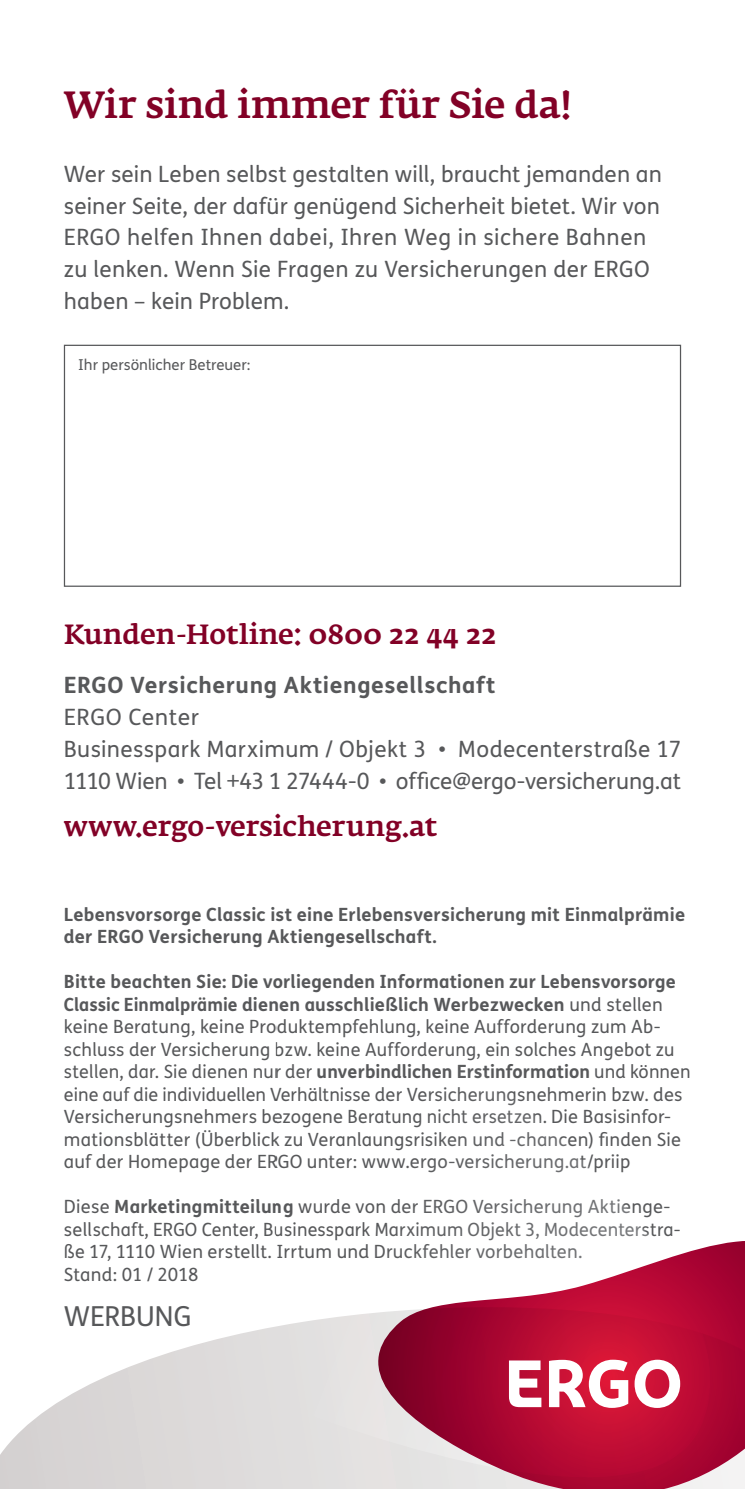
<style>
.page{position:relative;width:745px;height:1489px;background:#fff}
.page>*{position:absolute;margin:0;border:0;box-sizing:border-box;transform-origin:0 0}
.t1{font:500 37.5px "Fedra Serif A Pro";color:#820126}
.t2{font:500 27.5px "Fedra Serif A Pro";color:#820126}
.t3{font:27.5px "FS Me";color:#57585a}
.t4{font:22.5px/32px "FS Me";letter-spacing:.01em;color:#57585a}
.t5{font:700 22.5px "FS Me";letter-spacing:.025em;color:#57585a}
.t6{font:18.25px/22.5px "FS Me";letter-spacing:.015em;color:#57585a}
.t7{font:700 18.25px/22.5px "FS Me";letter-spacing:.015em;color:#57585a}
.t8{font:15px "FS Me";color:#57585a}
.s1{font-weight:700}
</style>
<div class="page">
<div style="left:64px;top:345px;width:616px;height:242px;border:1px solid #57585a"></div>
<svg style="left:0;top:1326px;width:276px;height:162px"></svg>
<div style="left:276px;top:1314px;width:89px;height:174px;background:#e1e0e0"></div>
<svg style="left:365px;top:1241px;width:379px;height:247px"></svg>
<svg style="left:508px;top:1360px;width:33px;height:46px"></svg>
<svg style="left:634px;top:1359px;width:45px;height:48px"></svg>
<svg style="left:548px;top:1359px;width:80px;height:48px"></svg>
<h1 class="t1" style="left:64px;top:83px;width:509px">Wir sind immer für Sie da!</h1>
<p class="t4" style="left:64px;top:157px;width:599px">Wer sein Leben selbst gestalten will, braucht jemanden an seiner Seite, der dafür genügend Sicherheit bietet. Wir von ERGO helfen Ihnen dabei, Ihren Weg in sichere Bahnen zu lenken. Wenn Sie Fragen zu Versicherungen der ERGO haben – kein Problem.</p>
<p class="t8" style="left:78px;top:354px;width:174px">Ihr persönlicher Betreuer:</p>
<h2 class="t2" style="left:64px;top:618px;width:434px">Kunden-Hotline: 0800 22 44 22</h2>
<p class="t5" style="left:64px;top:667px;width:433px">ERGO Versicherung Aktiengesellschaft</p>
<p class="t4" style="left:64px;top:700px;width:618px">ERGO Center<br>Businesspark Marximum / Objekt 3 • Modecenterstraße 17<br>1110 Wien • Tel +43 1 27444-0 • office@ergo-versicherung.at</p>
<h2 class="t2" style="left:64px;top:810px;width:375px">www.ergo-versicherung.at</h2>
<p class="t7" style="left:64px;top:902px;width:622px">Lebensvorsorge Classic ist eine Erlebensversicherung mit Einmalprämie der ERGO Versicherung Aktiengesellschaft.</p>
<p class="t6" style="left:64px;top:970px;width:628px"><span class="s1">Bitte beachten Sie: Die vorliegenden Informationen zur Lebensvorsorge Classic Einmalprämie dienen ausschließlich Werbezwecken</span> und stellen keine Beratung, keine Produktempfehlung, keine Aufforderung zum Ab&shy;schluss der Versicherung bzw. keine Aufforderung, ein solches Angebot zu stellen, dar. Sie dienen nur der <span class="s1">unverbindlichen Erstinformation</span> und können eine auf die individuellen Verhältnisse der Versicherungsnehmerin bzw. des Versicherungsnehmers bezogene Beratung nicht ersetzen. Die Basisinfor&shy;mationsblätter (Überblick zu Veranlaungsrisiken und -chancen) finden Sie auf der Homepage der ERGO unter: www.ergo-versicherung.at/priip</p>
<p class="t6" style="left:64px;top:1195px;width:617px">Diese <span class="s1">Marketingmitteilung</span> wurde von der ERGO Versicherung Aktienge&shy;sellschaft, ERGO Center, Businesspark Marximum Objekt 3, Modecenterstra&shy;ße 17, 1110 Wien erstellt. Irrtum und Druckfehler vorbehalten.<br>Stand: 01 / 2018</p>
<h2 class="t3" style="left:64px;top:1297px;width:129px">WERBUNG</h2>
</div>
